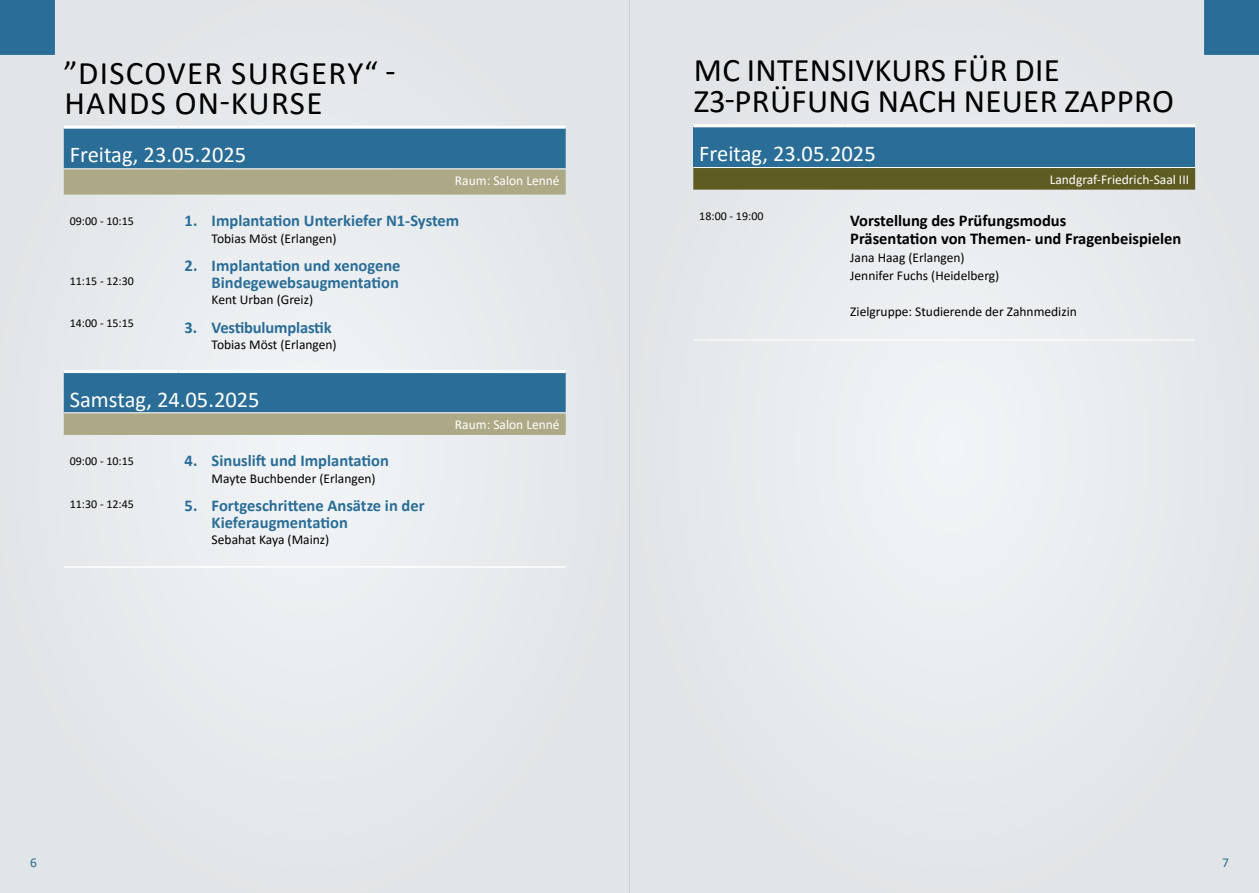
<style>
.page{position:relative;width:1259px;height:893px;background:#fff}
.page>*{position:absolute;margin:0;border:0;box-sizing:border-box;transform-origin:0 0}
.t1{font:33px/31.5px "Calibri";letter-spacing:.01em;color:#000}
.t2{font:33px/30px "Calibri";letter-spacing:.04em;color:#000}
.t3{font:22.5px "Calibri";color:#fff}
.t4{font:700 16.5px/16.5px "Calibri";color:#2a6d97;text-align:right}
.t5{font:700 16.5px/18px "Calibri";color:#000}
.t6{font:13.5px/18px "Calibri";color:#000}
.t7{font:13.5px "Calibri";color:#fff}
.t8{font:13.5px "Calibri";color:#2a6d97}
.t9{font:12px "Calibri";color:#000}
</style>
<div class="page">
<div style="left:629px;top:0;width:630px;height:893px;background:#e6e9eb"></div>
<div style="left:1204px;top:0;width:55px;height:55px;background:#2a6d97"></div>
<svg style="left:0;top:0;width:629px;height:893px;background:#e5e8ea"></svg>
<div style="left:0;top:0;width:55px;height:55px;background:#2a6d97"></div>
<div style="left:64px;top:129px;width:502px;height:40px;background:#2a6d97"></div>
<svg style="left:64px;top:170px;width:502px;height:265px;background:#c2cdce"></svg>
<hr style="left:64px;top:126px;width:115px;height:3px;background:#fff">
<hr style="left:179px;top:126px;width:387px;height:3px;background:#fff">
<hr style="left:64px;top:370px;width:115px;height:3px;background:#fff">
<hr style="left:179px;top:370px;width:387px;height:3px;background:#fff">
<hr style="left:64px;top:566px;width:115px;height:2px;background:#fff">
<hr style="left:179px;top:566px;width:387px;height:2px;background:#fff">
<hr style="left:64px;top:169px;width:115px;height:1px;background:#fff">
<hr style="left:179px;top:169px;width:387px;height:1px;background:#fff">
<hr style="left:64px;top:413px;width:115px;height:1px;background:#fff">
<hr style="left:179px;top:413px;width:387px;height:1px;background:#fff">
<div style="left:693px;top:126px;width:502px;height:42px;background:#2a6d97"></div>
<div style="left:693px;top:168px;width:502px;height:22px;background:#5f5c23"></div>
<hr style="left:693px;top:124px;width:151px;height:3px;background:#fff">
<hr style="left:844px;top:124px;width:351px;height:3px;background:#fff">
<hr style="left:693px;top:340px;width:151px;height:1px;background:#fff">
<hr style="left:844px;top:340px;width:351px;height:1px;background:#fff">
<hr style="left:693px;top:167px;width:151px;height:1px;background:#fff">
<hr style="left:844px;top:167px;width:351px;height:1px;background:#fff">
<h1 class="t2" style="left:64px;top:57px;width:333px">”DISCOVER SURGERY“ -<br>HANDS ON-KURSE</h1>
<h2 class="t3" style="left:70px;top:139px;width:178px">Freitag, 23.05.2025</h2>
<p class="t7" style="left:455px;top:171px;width:106px">Raum: Salon Lenné</p>
<p class="t9" style="left:70px;top:212px;width:66px">09:00 - 10:15</p>
<p class="t9" style="left:70px;top:272px;width:66px">11:15 - 12:30</p>
<p class="t9" style="left:70px;top:314px;width:66px">14:00 - 15:15</p>
<p class="t4" style="left:185px;top:212px;width:276px">1. Implantation Unterkiefer N1-System</p>
<p class="t6" style="left:212px;top:229px;width:127px">Tobias Möst (Erlangen)</p>
<p class="t4" style="left:185px;top:257px;width:217px">2. Implantation und xenogene<br>Bindegewebsaugmentation</p>
<p class="t6" style="left:212px;top:290px;width:103px">Kent Urban (Greiz)</p>
<p class="t4" style="left:185px;top:318px;width:149px">3. Vestibulumplastik</p>
<p class="t6" style="left:212px;top:335px;width:127px">Tobias Möst (Erlangen)</p>
<h2 class="t3" style="left:70px;top:384px;width:191px">Samstag, 24.05.2025</h2>
<p class="t9" style="left:70px;top:453px;width:66px">09:00 - 10:15</p>
<p class="t9" style="left:70px;top:496px;width:66px">11:30 - 12:45</p>
<p class="t4" style="left:185px;top:452px;width:206px">4. Sinuslift und Implantation</p>
<p class="t6" style="left:212px;top:469px;width:165px">Mayte Buchbender (Erlangen)</p>
<p class="t4" style="left:212px;top:497px;width:214px;text-align:left;text-indent:-27px">5. Fortgeschrittene Ansätze in der<br>Kieferaugmentation</p>
<p class="t6" style="left:212px;top:531px;width:119px">Sebahat Kaya (Mainz)</p>
<p class="t7" style="left:455px;top:415px;width:106px">Raum: Salon Lenné</p>
<h1 class="t1" style="left:694px;top:53px;width:481px">MC INTENSIVKURS FÜR DIE<br>Z3-PRÜFUNG NACH NEUER ZAPPRO</h1>
<h2 class="t3" style="left:699px;top:138px;width:178px">Freitag, 23.05.2025</h2>
<p class="t7" style="left:1049px;top:170px;width:141px">Landgraf-Friedrich-Saal III</p>
<p class="t9" style="left:699px;top:207px;width:66px">18:00 - 19:00</p>
<p class="t5" style="left:850px;top:211px;width:333px">Vorstellung des Prüfungsmodus<br>Präsentation von Themen- und Fragenbeispielen</p>
<p class="t6" style="left:850px;top:248px;width:151px">Jana Haag (Erlangen)<br>Jennifer Fuchs (Heidelberg)</p>
<p class="t6" style="left:850px;top:302px;width:228px">Zielgruppe: Studierende der Zahnmedizin</p>
<p class="t8" style="left:30px;top:853px;width:8px">6</p>
<p class="t8" style="left:1222px;top:853px;width:8px">7</p>
</div>
